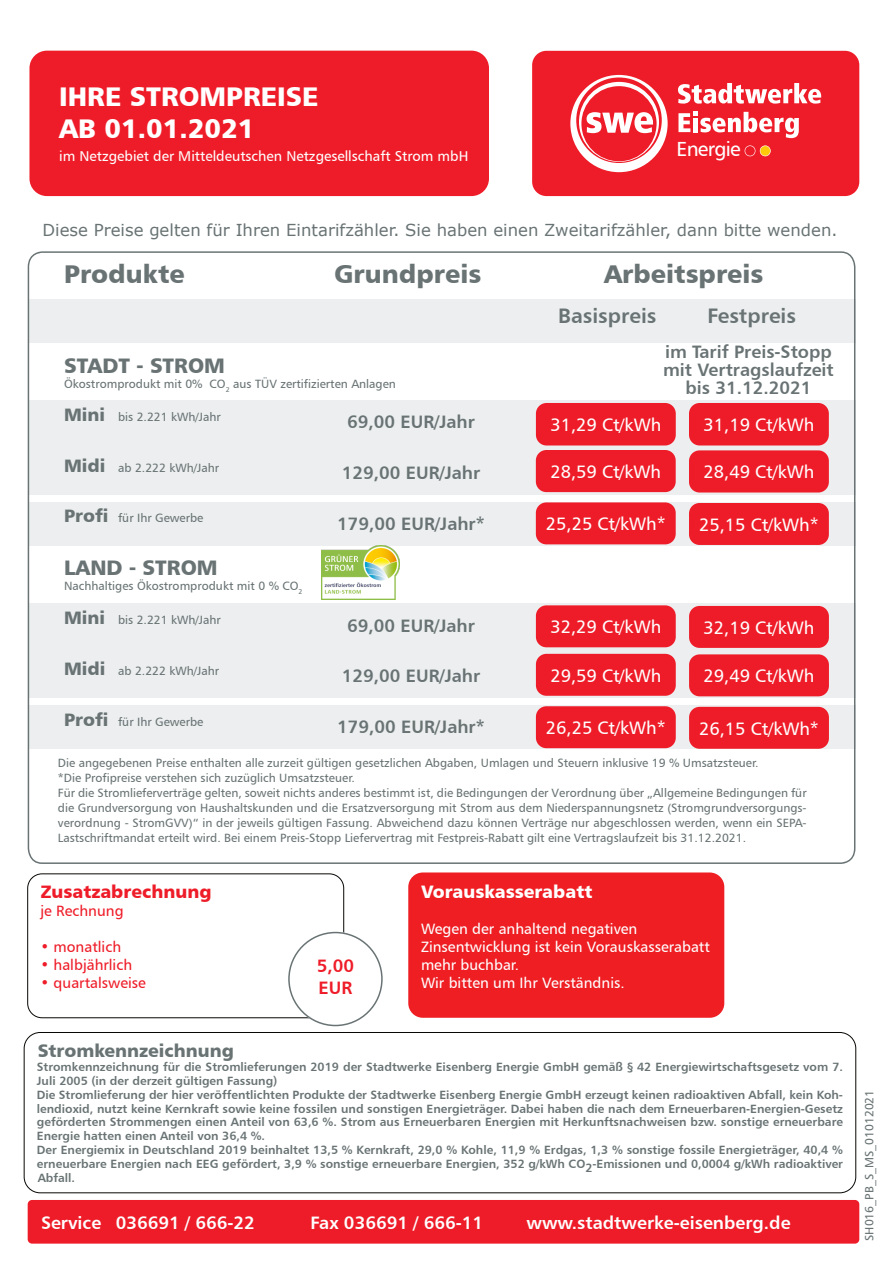
<style>
.page{position:relative;width:893px;height:1263px;background:#fff}
.page>*{position:absolute;margin:0;border:0;box-sizing:border-box;transform-origin:0 0}
.t1{font:27px/32.4px "Humanist 777 BT Black B";color:#fff}
.t2{font:25.65px "Humanist 777 BT Black B";color:#697374}
.t3{font:21px "Humanist 777 BT Black B";color:#697374}
.t4{font:21px "Humanist 777 BT Bold B";color:#697374}
.t5{font:20.4px "Humanist 777 BT Roman B";letter-spacing:-.035em;color:#fff}
.t6{font:18px "Humanist 777 BT Roman B";color:#fff}
.t7{font:18px/18px "Humanist 777 BT Bold B";color:#697374;text-align:center}
.t8{font:18px "Humanist 777 BT Bold B";color:#fff}
.t9{font:18px "Humanist 777 BT Black B";color:#697374}
.t10{font:18px "Humanist 777 BT Black B";color:#fff}
.t11{font:18px "Humanist 777 BT Black B";color:#ee1c28}
.t12{font:18px/21.6px "Humanist 777 BT Bold B";color:#ee1c28}
.t13{font:16.5px "Verdana";color:#697374}
.t14{font:15px/18px "Humanist 777 BT Roman B";color:#fff}
.t15{font:15px "Humanist 777 BT Roman B";color:#ee1c28}
.t16{font:14.25px "Humanist 777 BT Roman B";color:#fff}
.t17{font:12px/14.9px "Humanist 777 BT Roman B";color:#697374}
.t18{font:12px/13.8px "Humanist 777 BT Bold B";color:#697374}
.s1{font-family:"Humanist 777 BT Black B";font-size:18px}
</style>
<div class="page">
<div style="left:29px;top:51px;width:460px;height:145px;background:#ee1c28;border-radius:17px"></div>
<div style="left:532px;top:51px;width:327px;height:145px;background:#ee1c28;border-radius:14px"></div>
<div style="left:28px;top:1200px;width:831px;height:43px;background:#ee1c28;border-radius:4px"></div>
<svg style="left:570px;top:75px;width:98px;height:97px"></svg>
<svg style="left:678px;top:83px;width:143px;height:21px"></svg>
<svg style="left:678px;top:112px;width:121px;height:26px"></svg>
<svg style="left:745px;top:145px;width:26px;height:11px"></svg>
<div style="left:24px;top:1032px;width:832px;height:161px;border:1px solid #080704;border-radius:16px"></div>
<div style="left:408px;top:872px;width:316px;height:146px;background:#ee1e23;border-radius:15px"></div>
<div style="left:27px;top:873px;width:317px;height:145px;border:1px solid #080704;border-radius:14px"></div>
<svg style="left:288px;top:932px;width:95px;height:94px"></svg>
<svg style="left:28px;top:251px;width:827px;height:613px"></svg>
<img style="left:321px;top:545px;width:79px;height:55px">
<div style="left:536px;top:450px;width:140px;height:42px;background:#ee1c28;border-radius:11px"></div>
<div style="left:536px;top:502px;width:140px;height:42px;background:#ee1c28;border-radius:10px"></div>
<div style="left:689px;top:403px;width:140px;height:42px;background:#ee1c28;border-radius:11px"></div>
<div style="left:689px;top:450px;width:140px;height:42px;background:#ee1c28;border-radius:11px"></div>
<div style="left:689px;top:503px;width:140px;height:42px;background:#ee1c28;border-radius:10px"></div>
<div style="left:536px;top:605px;width:140px;height:42px;background:#ee1c28;border-radius:10px"></div>
<div style="left:536px;top:654px;width:140px;height:42px;background:#ee1c28;border-radius:10px"></div>
<div style="left:536px;top:706px;width:140px;height:42px;background:#ee1c28;border-radius:10px"></div>
<div style="left:689px;top:606px;width:140px;height:42px;background:#ee1c28;border-radius:10px"></div>
<div style="left:689px;top:654px;width:140px;height:42px;background:#ee1c28;border-radius:10px"></div>
<div style="left:689px;top:707px;width:140px;height:42px;background:#ee1c28;border-radius:10px"></div>
<div style="left:536px;top:403px;width:140px;height:42px;background:#ee1c28;border-radius:11px"></div>
<h1 class="t1" style="left:59px;top:82px;width:261px">IHRE STROMPREISE<br>AB 01.01.2021</h1>
<p class="t16" style="left:59px;top:151px;width:411px">im Netzgebiet der Mitteldeutschen Netzgesellschaft Strom mbH</p>
<h3 class="t5" style="left:676px;top:141px;width:66px">Energie</h3>
<h3 class="t13" style="left:42px;top:224px;width:796px">Diese Preise gelten für Ihren Eintarifzähler. Sie haben einen Zweitarifzähler, dann bitte wenden.</h3>
<h2 class="t2" style="left:64px;top:264px;width:122px">Produkte</h2>
<h2 class="t2" style="left:334px;top:264px;width:149px">Grundpreis</h2>
<h2 class="t2" style="left:604px;top:264px;width:161px">Arbeitspreis</h2>
<h3 class="t3" style="left:64px;top:357px;width:162px">STADT - STROM</h3>
<p class="t17" style="left:64px;top:378px;width:333px">Ökostromprodukt mit 0% CO<sub>2</sub> aus TÜV zertifizierten Anlagen</p>
<p class="t17" style="left:64px;top:410px;width:158px"><span class="s1">Mini</span> bis 2.221 kWh/Jahr</p>
<p class="t17" style="left:64px;top:461px;width:157px"><span class="s1">Midi</span> ab 2.222 kWh/Jahr</p>
<p class="t17" style="left:64px;top:512px;width:141px"><span class="s1">Profi</span> für Ihr Gewerbe</p>
<h3 class="t3" style="left:64px;top:559px;width:155px">LAND - STROM</h3>
<p class="t17" style="left:64px;top:580px;width:240px">Nachhaltiges Ökostromprodukt mit 0 % CO<sub>2</sub></p>
<h3 class="t7" style="left:347px;top:415px;width:129px">69,00 EUR/Jahr</h3>
<h3 class="t7" style="left:342px;top:465px;width:140px">129,00 EUR/Jahr</h3>
<h3 class="t7" style="left:337px;top:516px;width:149px">179,00 EUR/Jahr*</h3>
<h3 class="t4" style="left:558px;top:307px;width:100px">Basispreis</h3>
<h3 class="t4" style="left:707px;top:307px;width:90px">Festpreis</h3>
<h3 class="t7" style="left:663px;top:344px;width:172px">im Tarif Preis-Stopp mit Vertragslaufzeit bis 31.12.2021</h3>
<h3 class="t6" style="left:550px;top:417px;width:112px">31,29 Ct/kWh</h3>
<h3 class="t6" style="left:550px;top:464px;width:112px">28,59 Ct/kWh</h3>
<h3 class="t6" style="left:546px;top:516px;width:121px">25,25 Ct/kWh*</h3>
<h3 class="t6" style="left:703px;top:417px;width:112px">31,19 Ct/kWh</h3>
<h3 class="t6" style="left:703px;top:464px;width:112px">28,49 Ct/kWh</h3>
<h3 class="t6" style="left:699px;top:517px;width:121px">25,15 Ct/kWh*</h3>
<p class="t17" style="left:64px;top:613px;width:158px"><span class="s1">Mini</span> bis 2.221 kWh/Jahr</p>
<p class="t17" style="left:64px;top:664px;width:157px"><span class="s1">Midi</span> ab 2.222 kWh/Jahr</p>
<h3 class="t7" style="left:347px;top:618px;width:129px">69,00 EUR/Jahr</h3>
<h3 class="t7" style="left:342px;top:669px;width:140px">129,00 EUR/Jahr</h3>
<h3 class="t6" style="left:550px;top:619px;width:112px">32,29 Ct/kWh</h3>
<h3 class="t6" style="left:550px;top:668px;width:112px">29,59 Ct/kWh</h3>
<h3 class="t6" style="left:546px;top:720px;width:121px">26,25 Ct/kWh*</h3>
<h3 class="t6" style="left:703px;top:620px;width:112px">32,19 Ct/kWh</h3>
<h3 class="t6" style="left:704px;top:668px;width:112px">29,49 Ct/kWh</h3>
<h3 class="t6" style="left:699px;top:721px;width:121px">26,15 Ct/kWh*</h3>
<p class="t17" style="left:64px;top:715px;width:141px"><span class="s1">Profi</span> für Ihr Gewerbe</p>
<p class="t17" style="left:58px;top:757px;width:750px">Die angegebenen Preise enthalten alle zurzeit gültigen gesetzlichen Abgaben, Umlagen und Steuern inklusive 19 % Umsatzsteuer.<br>*Die Profipreise verstehen sich zuzüglich Umsatzsteuer.<br>Für die Stromlieferverträge gelten, soweit nichts anderes bestimmt ist, die Bedingungen der Verordnung über „Allgemeine Bedingungen für die Grundversorgung von Haushaltskunden und die Ersatzversorgung mit Strom aus dem Niederspannungsnetz (Stromgrundversorgungs&shy;verordnung - StromGVV)“ in der jeweils gültigen Fassung. Abweichend dazu können Verträge nur abgeschlossen werden, wenn ein SEPA-Lastschriftmandat erteilt wird. Bei einem Preis-Stopp Liefervertrag mit Festpreis-Rabatt gilt eine Vertragslaufzeit bis 31.12.2021.</p>
<h3 class="t7" style="left:337px;top:719px;width:149px">179,00 EUR/Jahr*</h3>
<h3 class="t11" style="left:40px;top:884px;width:172px">Zusatzabrechnung</h3>
<p class="t15" style="left:40px;top:905px;width:85px">je Rechnung</p>
<p class="t15" style="left:40px;top:941px;width:82px">• monatlich</p>
<p class="t15" style="left:40px;top:959px;width:93px">• halbjährlich</p>
<p class="t15" style="left:40px;top:977px;width:107px">• quartalsweise</p>
<h3 class="t12" style="left:317px;top:956px;width:39px">5,00<br>EUR</h3>
<h3 class="t10" style="left:421px;top:884px;width:173px">Vorauskasserabatt</h3>
<p class="t14" style="left:421px;top:920px;width:290px">Wegen der anhaltend negativen<br>Zinsentwicklung ist kein Vorauskasserabatt mehr buchbar.<br>Wir bitten um Ihr Verständnis.</p>
<h3 class="t9" style="left:38px;top:1043px;width:198px">Stromkennzeichnung</h3>
<p class="t18" style="left:37px;top:1061px;width:808px">Stromkennzeichnung für die Stromlieferungen 2019 der Stadtwerke Eisenberg Energie GmbH gemäß § 42 Energiewirtschaftsgesetz vom 7.<br>Juli 2005 (in der derzeit gültigen Fassung)<br>Die Stromlieferung der hier veröffentlichten Produkte der Stadtwerke Eisenberg Energie GmbH erzeugt keinen radioaktiven Abfall, kein Koh&shy;lendioxid, nutzt keine Kernkraft sowie keine fossilen und sonstigen Energieträger. Dabei haben die nach dem Erneuerbaren-Energien-Gesetz geförderten Strommengen einen Anteil von 63,6 %. Strom aus Erneuerbaren Energien mit Herkunftsnachweisen bzw. sonstige erneuerbare Energie hatten einen Anteil von 36,4 %.<br>Der Energiemix in Deutschland 2019 beinhaltet 13,5 % Kernkraft, 29,0 % Kohle, 11,9 % Erdgas, 1,3 % sonstige fossile Energieträger, 40,4 % erneuerbare Energien nach EEG gefördert, 3,9 % sonstige erneuerbare Energien, 352 g/kWh CO2-Emissionen und 0,0004 g/kWh radioaktiver Abfall.</p>
<h3 class="t8" style="left:41px;top:1215px;width:215px">Service 036691 / 666-22</h3>
<h3 class="t8" style="left:310px;top:1215px;width:174px">Fax 036691 / 666-11</h3>
<h3 class="t8" style="left:526px;top:1215px;width:266px">www.stadtwerke-eisenberg.de</h3>
<p class="t17" style="left:863px;top:1241px;width:153px;rotate:-90deg">SH016_PB_S_MS_01012021</p>
</div>
